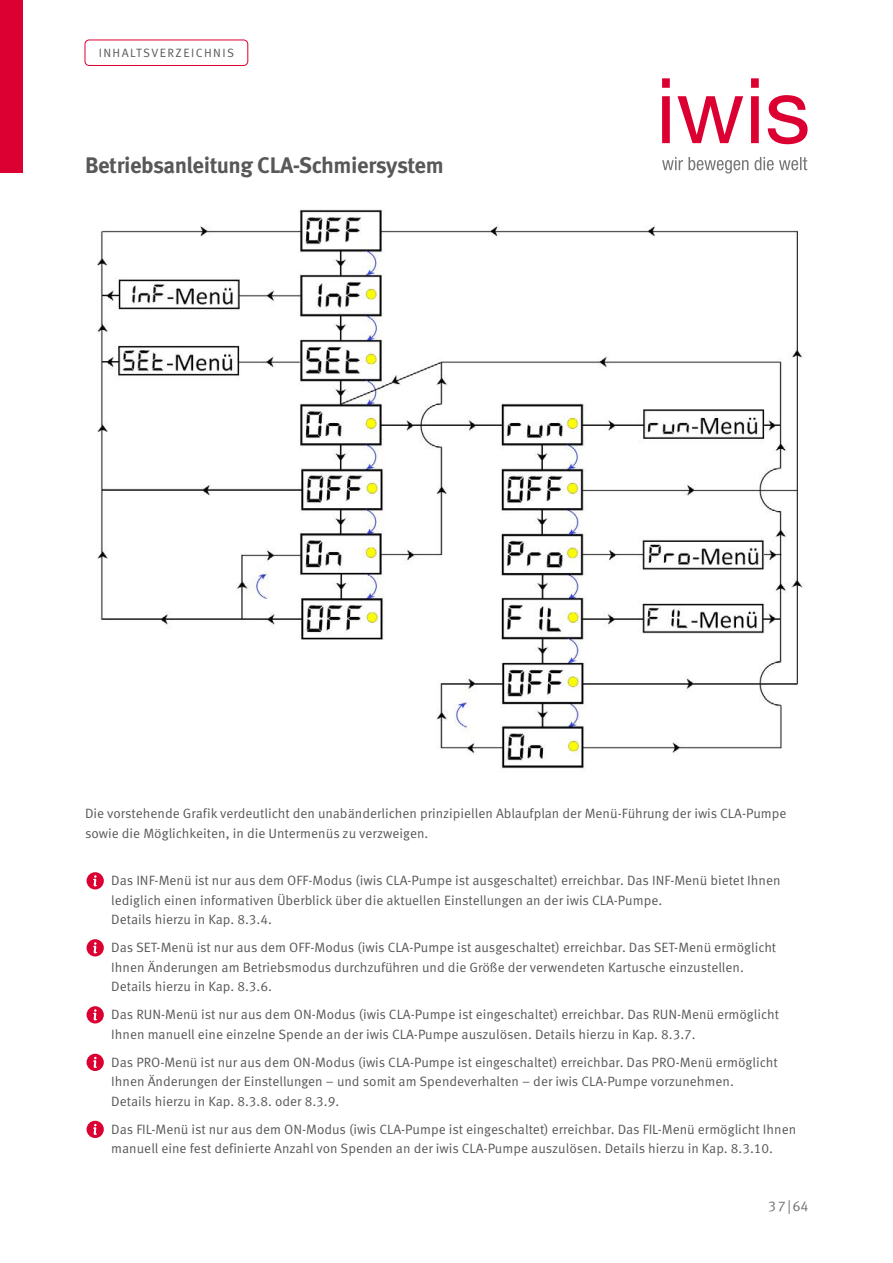
<style>
.page{position:relative;width:893px;height:1263px;background:#fff}
.page>*{position:absolute;margin:0;border:0;box-sizing:border-box;transform-origin:0 0}
.t1{font:700 22.5px "Meta OT";letter-spacing:-.02em;color:#58585a}
.t2{font:14.25px "Meta OT";color:#707172}
.t3{font:13.5px/19.5px "Meta OT";color:#58585a}
.t4{font:12px "Meta OT";letter-spacing:.12em;color:#58585a}
</style>
<div class="page">
<div style="left:0;top:0;width:23px;height:173px;background:#db0031"></div>
<svg style="left:662px;top:157px;width:145px;height:17px"></svg>
<svg style="left:662px;top:78px;width:146px;height:66px"></svg>
<img style="left:97px;top:209px;width:707px;height:560px">
<svg style="left:86px;top:872px;width:18px;height:18px"></svg>
<div style="left:87px;top:872px;width:17px;height:17px;background:#db0031;border-radius:50%"></div>
<svg style="left:93px;top:875px;width:4px;height:11px"></svg>
<svg style="left:86px;top:939px;width:18px;height:18px"></svg>
<div style="left:87px;top:939px;width:17px;height:17px;background:#db0031;border-radius:50%"></div>
<svg style="left:93px;top:942px;width:4px;height:11px"></svg>
<svg style="left:86px;top:1006px;width:18px;height:18px"></svg>
<div style="left:87px;top:1006px;width:17px;height:17px;background:#db0031;border-radius:50%"></div>
<svg style="left:93px;top:1009px;width:4px;height:11px"></svg>
<svg style="left:86px;top:1053px;width:18px;height:18px"></svg>
<div style="left:87px;top:1054px;width:17px;height:17px;background:#db0031;border-radius:50%"></div>
<svg style="left:93px;top:1057px;width:4px;height:11px"></svg>
<svg style="left:86px;top:1120px;width:18px;height:18px"></svg>
<div style="left:87px;top:1121px;width:17px;height:17px;background:#db0031;border-radius:50%"></div>
<svg style="left:93px;top:1124px;width:4px;height:11px"></svg>
<div style="left:85px;top:40px;width:163px;height:26px;border:1px solid #db0031;border-radius:4px"></div>
<p class="t4" style="left:99px;top:45px;width:137px">INHALTSVERZEICHNIS</p>
<h1 class="t1" style="left:85px;top:151px;width:360px">Betriebsanleitung CLA-Schmiersystem</h1>
<p class="t3" style="left:85px;top:804px;width:703px">Die vorstehende Grafik verdeutlicht den unabänderlichen prinzipiellen Ablaufplan der Menü-Führung der iwis CLA-Pumpe sowie die Möglichkeiten, in die Untermenüs zu verzweigen.</p>
<p class="t3" style="left:111px;top:871px;width:671px">Das INF-Menü ist nur aus dem OFF-Modus (iwis CLA-Pumpe ist ausgeschaltet) erreichbar. Das INF-Menü bietet Ihnen lediglich einen informativen Überblick über die aktuellen Einstellungen an der iwis CLA-Pumpe.<br>Details hierzu in Kap. 8.3.4.</p>
<p class="t3" style="left:111px;top:938px;width:666px">Das SET-Menü ist nur aus dem OFF-Modus (iwis CLA-Pumpe ist ausgeschaltet) erreichbar. Das SET-Menü ermöglicht<br>Ihnen Änderungen am Betriebsmodus durchzuführen und die Größe der verwendeten Kartusche einzustellen.<br>Details hierzu in Kap. 8.3.6.</p>
<p class="t3" style="left:111px;top:1005px;width:669px">Das RUN-Menü ist nur aus dem ON-Modus (iwis CLA-Pumpe ist eingeschaltet) erreichbar. Das RUN-Menü ermöglicht<br>Ihnen manuell eine einzelne Spende an der iwis CLA-Pumpe auszulösen. Details hierzu in Kap. 8.3.7.</p>
<p class="t3" style="left:111px;top:1052px;width:668px">Das PRO-Menü ist nur aus dem ON-Modus (iwis CLA-Pumpe ist eingeschaltet) erreichbar. Das PRO-Menü ermöglicht<br>Ihnen Änderungen der Einstellungen – und somit am Spendeverhalten – der iwis CLA-Pumpe vorzunehmen.<br>Details hierzu in Kap. 8.3.8. oder 8.3.9.</p>
<p class="t3" style="left:111px;top:1119px;width:686px">Das FIL-Menü ist nur aus dem ON-Modus (iwis CLA-Pumpe ist eingeschaltet) erreichbar. Das FIL-Menü ermöglicht Ihnen manuell eine fest definierte Anzahl von Spenden an der iwis CLA-Pumpe auszulösen. Details hierzu in Kap. 8.3.10.</p>
<p class="t2" style="left:768px;top:1197px;width:42px">37|64</p>
</div>
